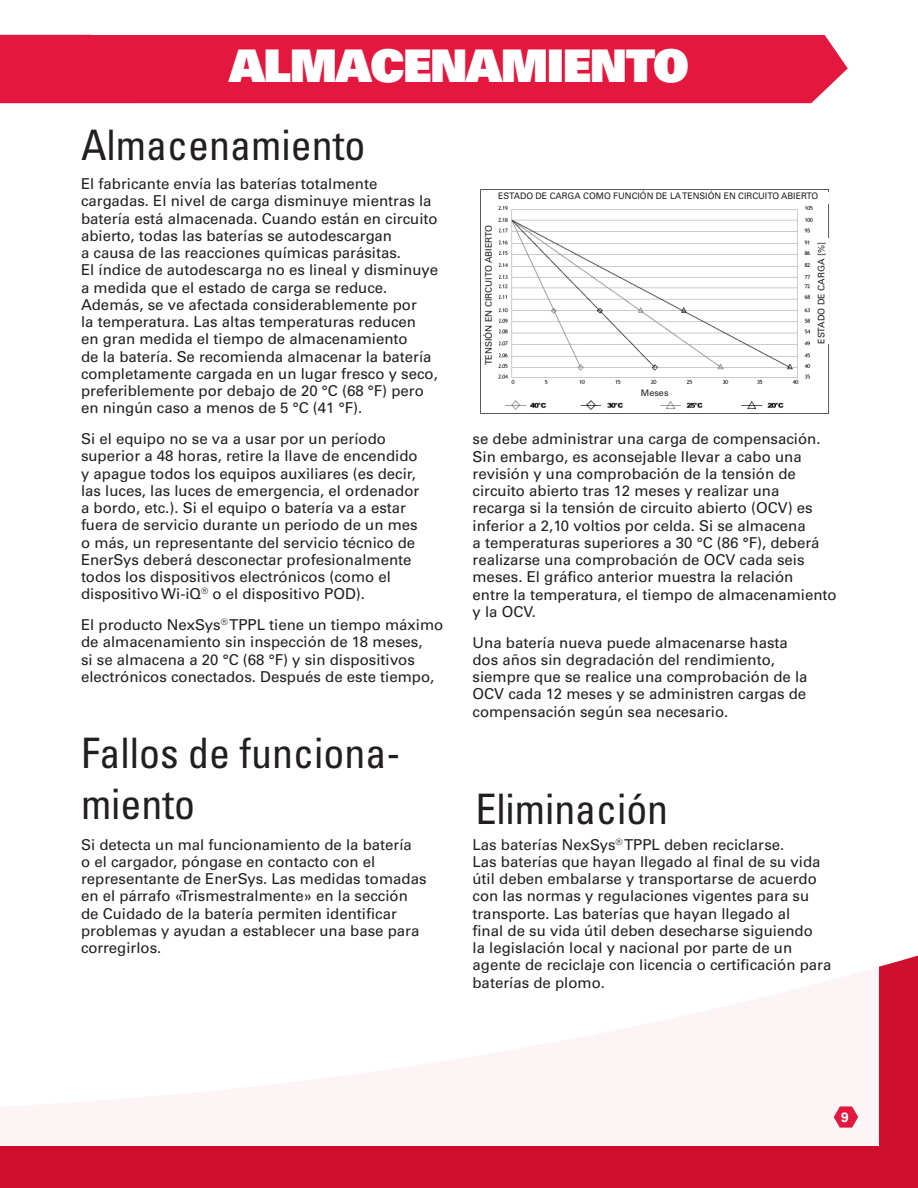
<style>
.page{position:relative;width:918px;height:1188px;background:#fff}
.page>*{position:absolute;margin:0;border:0;box-sizing:border-box;transform-origin:0 0}
.t1{font:45px "Univers LT Std X Black";letter-spacing:-.03em;color:#fff}
.Labels{font:condensed 42px/50.4px "Univers LT Std";color:#231f20}
.Labels-2{font:15px/17.2px "Univers LT Std";color:#231f20}
.t2{font:700 13.5px "Univers LT Std";color:#fff}
.Labels-3{font:9px "Univers LT Std";color:#231f20}
</style>
<div class="page">
<div style="left:0;top:955px;width:918px;height:233px;background:#ce0e2d"></div>
<div style="left:0;top:857px;width:879px;height:289px;background:#fff"></div>
<div style="left:135px;top:35px;width:713px;height:68px;background:#e4183e"></div>
<div style="left:0;top:35px;width:135px;height:68px;background:#e4183e"></div>
<img style="left:480px;top:189px;width:350px;height:225px">
<div style="left:498px;top:193px;width:331px;height:11px;background:#fff"></div>
<div style="left:626px;top:389px;width:58px;height:9px;background:#fff"></div>
<div style="left:818px;top:239px;width:10px;height:105px;background:#fff"></div>
<div style="left:485px;top:225px;width:14px;height:140px;background:#fff"></div>
<svg style="left:834px;top:1106px;width:24px;height:22px"></svg>
<p class="t1" style="left:229px;top:36px;width:461px">ALMACENAMIENTO</p>
<p class="Labels" style="left:81px;top:119px;width:286px">Almacenamiento</p>
<p class="Labels-2" style="left:81px;top:175px;width:359px">El fabricante envía las baterías totalmente cargadas. El nivel de carga disminuye mientras la batería está almacenada. Cuando están en circuito abierto, todas las baterías se autodescargan<br>a causa de las reacciones químicas parásitas.<br>El índice de autodescarga no es lineal y disminuye a medida que el estado de carga se reduce.<br>Además, se ve afectada considerablemente por<br>la temperatura. Las altas temperaturas reducen<br>en gran medida el tiempo de almacenamiento<br>de la batería. Se recomienda almacenar la batería completamente cargada en un lugar fresco y seco, preferiblemente por debajo de 20 °C (68 °F) pero en ningún caso a menos de 5 °C (41 °F).</p>
<p class="Labels-2" style="left:81px;top:430px;width:340px">Si el equipo no se va a usar por un período superior a 48 horas, retire la llave de encendido y apague todos los equipos auxiliares (es decir, las luces, las luces de emergencia, el ordenador a bordo, etc.). Si el equipo o batería va a estar fuera de servicio durante un periodo de un mes o más, un representante del servicio técnico de EnerSys deberá desconectar profesionalmente todos los dispositivos electrónicos (como el dispositivo Wi-iQ<sup>®</sup> o el dispositivo POD).</p>
<p class="Labels-2" style="left:81px;top:616px;width:364px">El producto NexSys<sup>®</sup> TPPL tiene un tiempo máximo de almacenamiento sin inspección de 18 meses,<br>si se almacena a 20 °C (68 °F) y sin dispositivos electrónicos conectados. Después de este tiempo,</p>
<p class="Labels" style="left:81px;top:727px;width:321px">Fallos de funciona&shy;miento</p>
<p class="Labels-2" style="left:81px;top:836px;width:347px">Si detecta un mal funcionamiento de la batería<br>o el cargador, póngase en contacto con el representante de EnerSys. Las medidas tomadas en el párrafo «Trismestralmente» en la sección de Cuidado de la batería permiten identificar problemas y ayudan a establecer una base para corregirlos.</p>
<p class="Labels-3" style="left:498px;top:191px;width:322px">ESTADO DE CARGA COMO FUNCIÓN DE LA TENSIÓN EN CIRCUITO ABIERTO</p>
<p class="Labels-3" style="left:483px;top:365px;width:142px;rotate:-90deg">TENSIÓN EN CIRCUITO ABIERTO</p>
<p class="Labels-3" style="left:641px;top:387px;width:29px">Meses</p>
<p class="Labels-3" style="left:816px;top:344px;width:103px;rotate:-90deg">ESTADO DE CARGA [%]</p>
<p class="Labels-2" style="left:472px;top:430px;width:366px">se debe administrar una carga de compensación.<br>Sin embargo, es aconsejable llevar a cabo una revisión y una comprobación de la tensión de circuito abierto tras 12 meses y realizar una<br>recarga si la tensión de circuito abierto (OCV) es inferior a 2,10 voltios por celda. Si se almacena<br>a temperaturas superiores a 30 °C (86 °F), deberá realizarse una comprobación de OCV cada seis meses. El gráfico anterior muestra la relación<br>entre la temperatura, el tiempo de almacenamiento y la OCV.</p>
<p class="Labels-2" style="left:472px;top:634px;width:337px">Una batería nueva puede almacenarse hasta dos años sin degradación del rendimiento, siempre que se realice una comprobación de la OCV cada 12 meses y se administren cargas de compensación según sea necesario.</p>
<p class="Labels" style="left:476px;top:783px;width:194px">Eliminación</p>
<p class="Labels-2" style="left:472px;top:836px;width:360px">Las baterías NexSys<sup>®</sup> TPPL deben reciclarse.<br>Las baterías que hayan llegado al final de su vida útil deben embalarse y transportarse de acuerdo con las normas y regulaciones vigentes para su transporte. Las baterías que hayan llegado al<br>final de su vida útil deben desecharse siguiendo<br>la legislación local y nacional por parte de un agente de reciclaje con licencia o certificación para baterías de plomo.</p>
<p class="t2" style="left:841px;top:1109px;width:9px">9</p>
</div>
